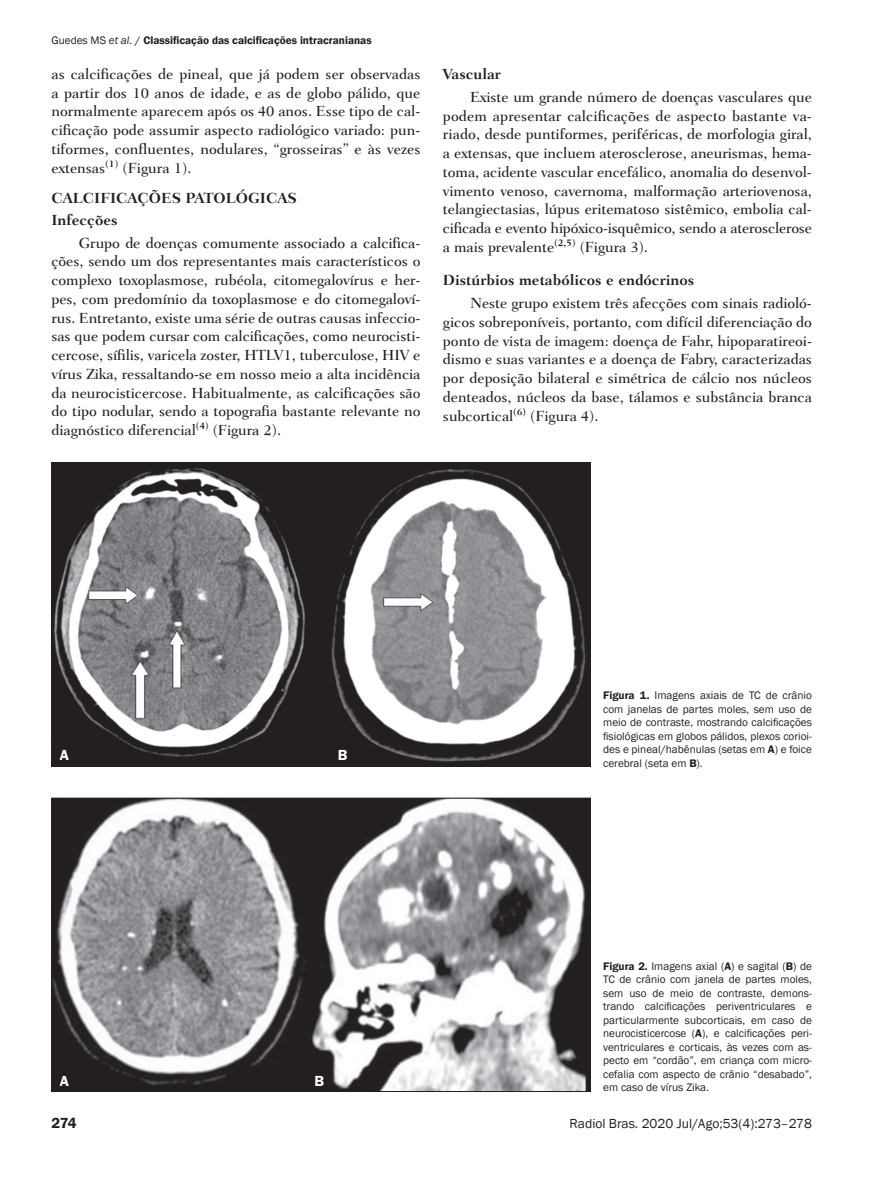
<style>
.page{position:relative;width:893px;height:1191px;background:#fff}
.page>*{position:absolute;margin:0;border:0;box-sizing:border-box;transform-origin:0 0}
.t1{font:500 15px/18.8px "Fairfield LT";letter-spacing:-.005em;color:#231f20;text-align:justify}
.t2{font:700 15px/21.8px "Fairfield LT";color:#231f20}
.t3{font:600 15px "Franklin Gothic";color:#fff}
.t4{font:600 15px "Franklin Gothic";color:#231f20}
.t5{font:13.5px "Franklin Gothic";color:#231f20}
.t6{font:11.25px/13.5px "Franklin Gothic";color:#231f20;text-align:justify}
.t7{font:600 11.25px "Franklin Gothic";color:#231f20}
.s1{font-weight:400}
.s2{font-weight:400;font-style:italic}
.s3{font-weight:500}
.s4{font-weight:600}
</style>
<div class="page">
<img style="left:53px;top:799px;width:536px;height:290px">
<div style="left:51px;top:797px;width:540px;height:294px;border:1px solid #231f20"></div>
<img style="left:53px;top:464px;width:536px;height:301px">
<div style="left:51px;top:462px;width:540px;height:305px;border:1px solid #231f20"></div>
<p class="t7" style="left:51px;top:33px;width:322px"><span class="s1">Guedes MS</span> <span class="s2">et al.</span> <span class="s3">/</span> Classificação das calcificações intracranianas</p>
<p class="t1" style="left:51px;top:64px;width:370px">as calcificações de pineal, que já podem ser observadas a partir dos 10 anos de idade, e as de globo pálido, que normalmente aparecem após os 40 anos. Esse tipo de cal&shy;cificação pode assumir aspecto radiológico variado: pun&shy;tiformes, confluentes, nodulares, “grosseiras” e às vezes extensas<sup>(1)</sup> (Figura 1).</p>
<p class="t2" style="left:51px;top:187px;width:247px">CALCIFICAÇÕES PATOLÓGICAS<br>Infecções</p>
<p class="t1" style="left:51px;top:233px;width:370px;text-indent:27px">Grupo de doenças comumente associado a calcifica&shy;ções, sendo um dos representantes mais característicos o complexo toxoplasmose, rubéola, citomegalovírus e her&shy;pes, com predomínio da toxoplasmose e do citomegaloví&shy;rus. Entretanto, existe uma série de outras causas infeccio&shy;sas que podem cursar com calcificações, como neurocisti&shy;cercose, sífilis, varicela zoster, HTLV1, tuberculose, HIV e vírus Zika, ressaltando-se em nosso meio a alta incidência da neurocisticercose. Habitualmente, as calcificações são do tipo nodular, sendo a topografia bastante relevante no diagnóstico diferencial<sup>(4)</sup> (Figura 2).</p>
<p class="t2" style="left:443px;top:63px;width:60px">Vascular</p>
<p class="t1" style="left:443px;top:88px;width:370px;text-indent:27px">Existe um grande número de doenças vasculares que podem apresentar calcificações de aspecto bastante va&shy;riado, desde puntiformes, periféricas, de morfologia giral, a extensas, que incluem aterosclerose, aneurismas, hema&shy;toma, acidente vascular encefálico, anomalia do desenvol&shy;vimento venoso, cavernoma, malformação arteriovenosa, telangiectasias, lúpus eritematoso sistêmico, embolia cal&shy;cificada e evento hipóxico-isquêmico, sendo a aterosclerose a mais prevalente<sup>(2,5)</sup> (Figura 3).</p>
<p class="t2" style="left:443px;top:269px;width:253px">Distúrbios metabólicos e endócrinos</p>
<p class="t1" style="left:443px;top:294px;width:370px;text-indent:27px">Neste grupo existem três afecções com sinais radioló&shy;gicos sobreponíveis, portanto, com difícil diferenciação do ponto de vista de imagem: doença de Fahr, hipoparatireoi&shy;dismo e suas variantes e a doença de Fabry, caracterizadas por deposição bilateral e simétrica de cálcio nos núcleos denteados, núcleos da base, tálamos e substância branca subcortical<sup>(6)</sup> (Figura 4).</p>
<p class="t3" style="left:60px;top:746px;width:11px">A</p>
<p class="t3" style="left:338px;top:746px;width:11px">B</p>
<p class="t3" style="left:60px;top:1071px;width:11px">A</p>
<p class="t3" style="left:314px;top:1071px;width:11px">B</p>
<p class="t6" style="left:603px;top:689px;width:210px"><span class="s4">Figura 1.</span> Imagens axiais de TC de crânio com janelas de partes moles, sem uso de meio de contraste, mostrando calcificações fisiológicas em globos pálidos, plexos corioi&shy;des e pineal/habênulas (setas em <span class="s4">A</span>) e foice cerebral (seta em <span class="s4">B</span>).</p>
<p class="t6" style="left:603px;top:959px;width:210px"><span class="s4">Figura 2.</span> Imagens axial (<span class="s4">A</span>) e sagital (<span class="s4">B</span>) de TC de crânio com janela de partes moles, sem uso de meio de contraste, demons&shy;trando calcificações periventriculares e particularmente subcorticais, em caso de neurocisticercose (<span class="s4">A</span>), e calcificações peri&shy;ventriculares e corticais, às vezes com as&shy;pecto em “cordão”, em criança com micro&shy;cefalia com aspecto de crânio “desabado”, em caso de vírus Zika.</p>
<p class="t4" style="left:51px;top:1113px;width:27px">274</p>
<p class="t5" style="left:570px;top:1114px;width:244px">Radiol Bras. 2020 Jul/Ago;53(4):273–278</p>
</div>
